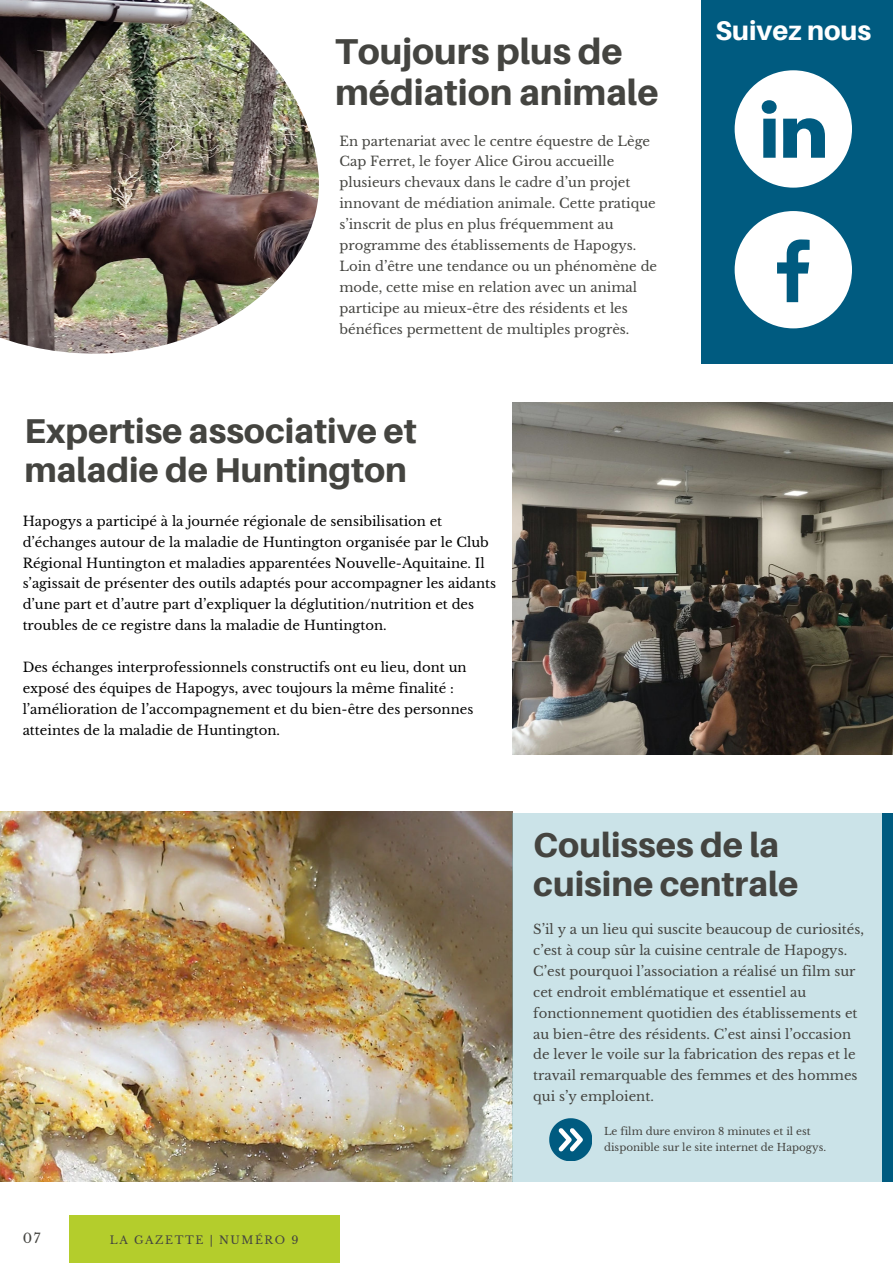
<style>
.page{position:relative;width:893px;height:1264px;background:#fff}
.page>*{position:absolute;margin:0;border:0;box-sizing:border-box;transform-origin:0 0}
.t1{font:800 36px/41.5px "Aileron";color:#444440}
.t2{font:800 34.5px/39.3px "Aileron";color:#444440}
.t3{font:800 27px "Aileron";color:#fff}
.t4{font:13.2px/20.9px "Libre Baskerville";color:#444440}
.t5{font:13.2px/20.9px "Libre Baskerville";color:#000}
.t6{font:10.95px "Libre Baskerville";letter-spacing:.14em;color:#444440}
.t7{font:10.35px/16.4px "Libre Baskerville";color:#444440}
</style>
<div class="page">
<div style="left:701px;top:0;width:191px;height:364px;background:#005b80"></div>
<img style="left:0;top:0;width:319px;height:354px">
<div style="left:69px;top:1215px;width:270px;height:47px;background:#b4cd2c"></div>
<img style="left:0;top:812px;width:513px;height:369px">
<div style="left:512px;top:813px;width:380px;height:369px;background:#cbe3e8"></div>
<div style="left:882px;top:813px;width:10px;height:369px;background:#005b80"></div>
<svg style="left:734px;top:70px;width:117px;height:117px"></svg>
<svg style="left:734px;top:211px;width:117px;height:117px"></svg>
<svg style="left:549px;top:1118px;width:43px;height:42px"></svg>
<img style="left:512px;top:402px;width:380px;height:352px">
<h1 class="t1" style="left:335px;top:30px;width:325px">Toujours plus de médiation animale</h1>
<p class="t4" style="left:339px;top:130px;width:319px">En partenariat avec le centre équestre de Lège Cap Ferret, le foyer Alice Girou accueille plusieurs chevaux dans le cadre d’un projet innovant de médiation animale. Cette pratique s’inscrit de plus en plus fréquemment au programme des établissements de Hapogys.<br>Loin d’être une tendance ou un phénomène de mode, cette mise en relation avec un animal participe au mieux-être des résidents et les bénéfices permettent de multiples progrès.</p>
<h2 class="t2" style="left:25px;top:411px;width:394px">Expertise associative et maladie de Huntington</h2>
<p class="t5" style="left:23px;top:510px;width:475px">Hapogys a participé à la journée régionale de sensibilisation et d’échanges autour de la maladie de Huntington organisée par le Club Régional Huntington et maladies apparentées Nouvelle-Aquitaine. Il s’agissait de présenter des outils adaptés pour accompagner les aidants d’une part et d’autre part d’expliquer la déglutition/nutrition et des troubles de ce registre dans la maladie de Huntington.</p>
<p class="t5" style="left:23px;top:657px;width:452px">Des échanges interprofessionnels constructifs ont eu lieu, dont un exposé des équipes de Hapogys, avec toujours la même finalité : l’amélioration de l’accompagnement et du bien-être des personnes atteintes de la maladie de Huntington.</p>
<h3 class="t3" style="left:715px;top:15px;width:157px">Suivez nous</h3>
<h2 class="t2" style="left:533px;top:825px;width:266px">Coulisses de la cuisine centrale</h2>
<p class="t4" style="left:533px;top:919px;width:332px">S’il y a un lieu qui suscite beaucoup de curiosités, c’est à coup sûr la cuisine centrale de Hapogys.<br>C’est pourquoi l’association a réalisé un film sur cet endroit emblématique et essentiel au fonctionnement quotidien des établissements et au bien-être des résidents. C’est ainsi l’occasion de lever le voile sur la fabrication des repas et le travail remarquable des femmes et des hommes qui s’y emploient.</p>
<p class="t4" style="left:23px;top:1227px;width:19px">07</p>
<p class="t6" style="left:110px;top:1233px;width:190px">LA GAZETTE | NUMÉRO 9</p>
<p class="t7" style="left:604px;top:1122px;width:223px">Le film dure environ 8 minutes et il est disponible sur le site internet de Hapogys.</p>
</div>
